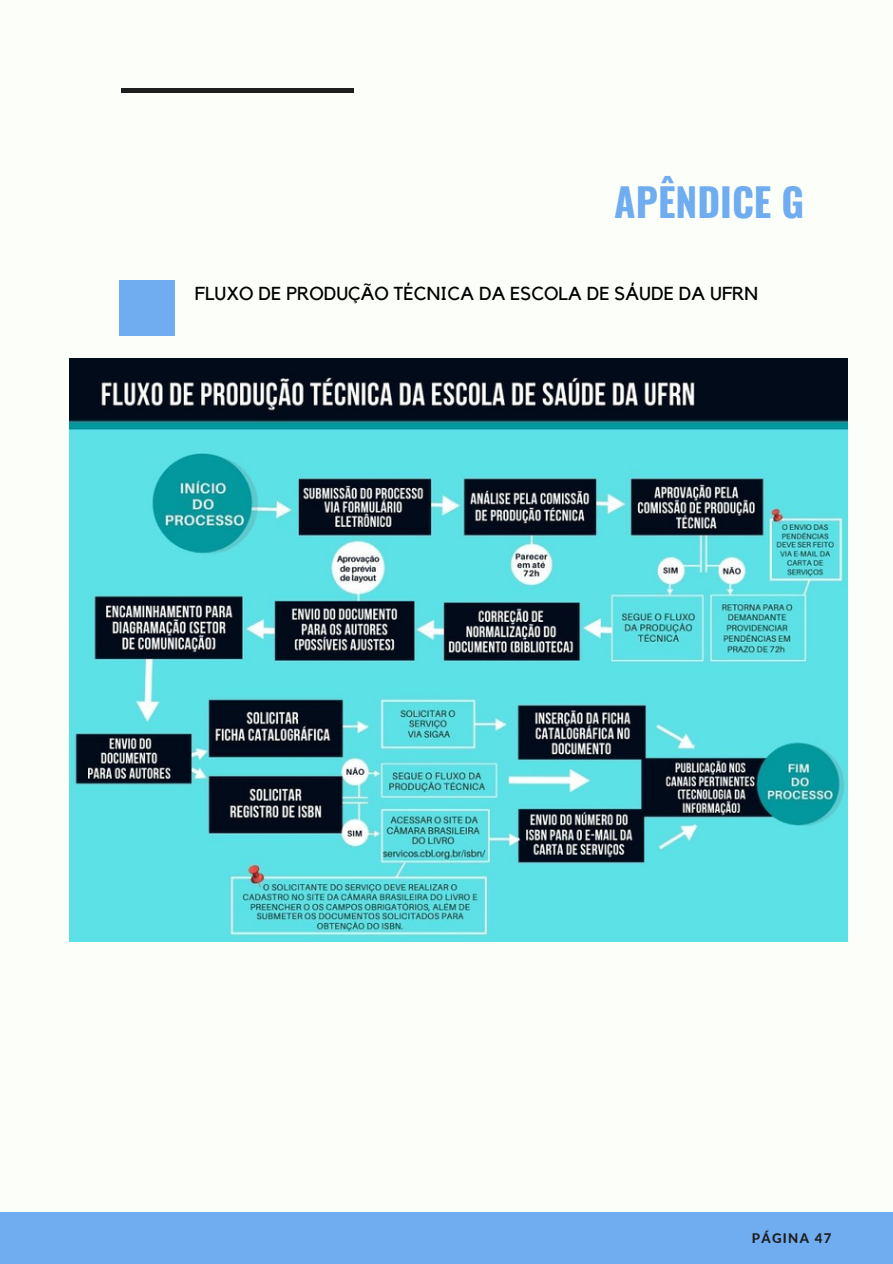
<style>
.page{position:relative;width:893px;height:1264px;background:#fff}
.page>*{position:absolute;margin:0;border:0;box-sizing:border-box;transform-origin:0 0}
.t1{font:700 39px "Oswald";color:#70acf0}
.t2{font:18.75px "Kollektif";color:#000}
.t3{font:800 13.2px "Lato";letter-spacing:.1em;color:#1e1e1e}
</style>
<div class="page">
<div style="left:0;top:0;width:892px;height:1263px;background:#fcfff9"></div>
<div style="left:122px;top:88px;width:232px;height:5px;background:#1e1e1e"></div>
<div style="left:0;top:1212px;width:892px;height:51px;background:#70acf0"></div>
<div style="left:119px;top:281px;width:55px;height:55px;background:#70acf0"></div>
<img style="left:69px;top:358px;width:778px;height:583px">
<h1 class="t1" style="left:614px;top:171px;width:191px">APÊNDICE G</h1>
<p class="t2" style="left:195px;top:284px;width:564px">FLUXO DE PRODUÇÃO TÉCNICA DA ESCOLA DE SÁUDE DA UFRN</p>
<p class="t3" style="left:751px;top:1230px;width:81px">PÁGINA 47</p>
</div>
